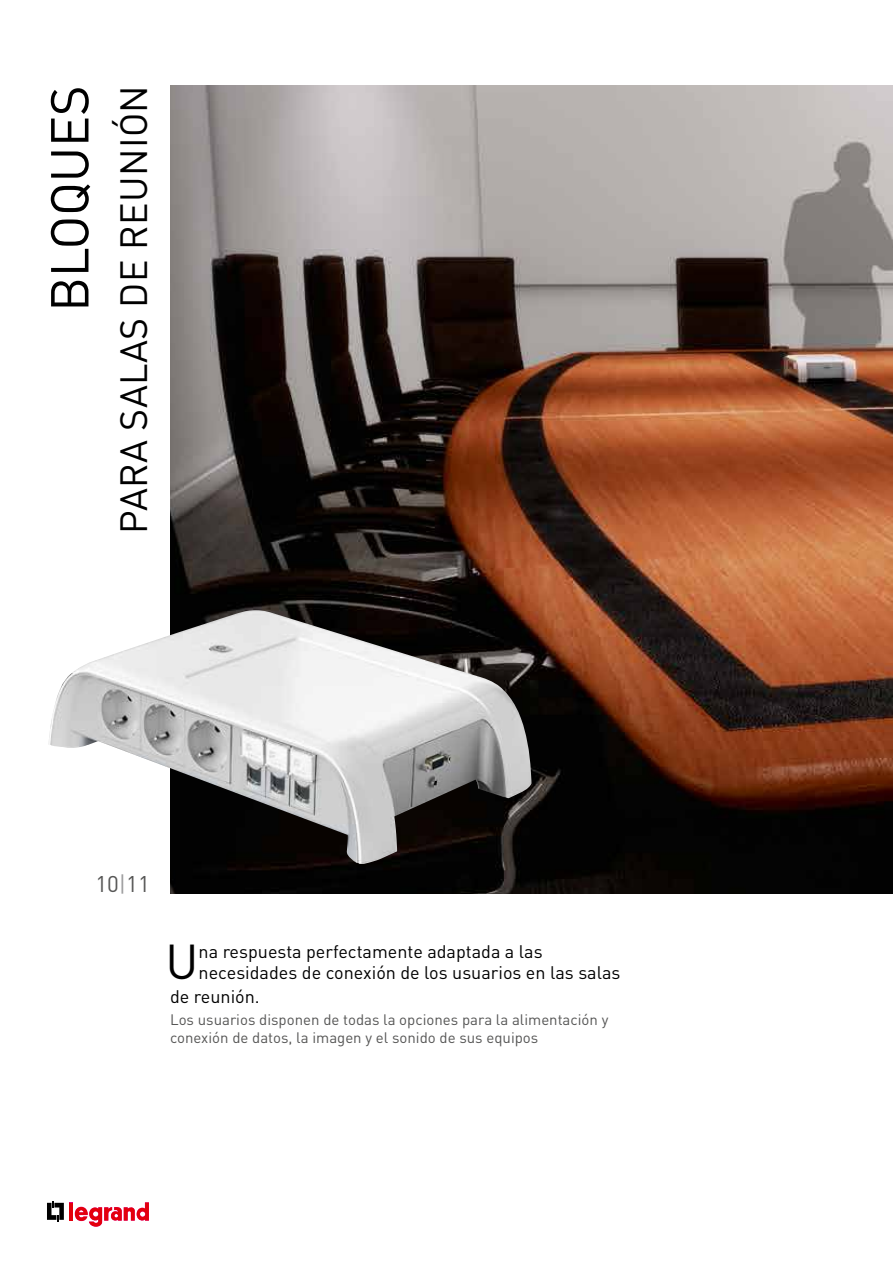
<style>
.page{position:relative;width:893px;height:1263px;background:#fff}
.page>*{position:absolute;margin:0;border:0;box-sizing:border-box;transform-origin:0 0}
.t1{font:52.5px "DIN Pro";letter-spacing:-.01em;color:#000}
.t2{font:48.3px "DIN Pro";color:#000}
.t3{font:37.5px "DIN Pro";letter-spacing:.01em;color:#000}
.t4{font:22.5px "DIN Pro";color:#565655}
.t5{font:18px/21.6px "DIN Pro";color:#000}
.t6{font:15px/18px "DIN Pro";color:#565655}
.s1{color:#9c9c9d}
</style>
<div class="page">
<img style="left:170px;top:85px;width:723px;height:808px">
<img style="left:48px;top:610px;width:483px;height:254px">
<svg style="left:47px;top:1201px;width:17px;height:20px"></svg>
<hr style="left:69px;top:1202px;width:4px;height:19px;background:#e3000b">
<svg style="left:75px;top:1202px;width:74px;height:24px"></svg>
<h1 class="t1" style="left:34px;top:312px;width:228px;rotate:-90deg">BLOQUES</h1>
<h3 class="t3" style="left:108px;top:533px;width:450px;rotate:-90deg">PARA SALAS DE REUNIÓN</h3>
<h3 class="t4" style="left:95px;top:868px;width:56px">10<span class="s1">|</span>11</h3>
<h2 class="t2" style="left:166px;top:929px;width:35px">U</h2>
<p class="t5" style="left:199px;top:940px;width:423px">na respuesta perfectamente adaptada a las necesidades de conexión de los usuarios en las salas</p>
<p class="t5" style="left:170px;top:985px;width:91px">de reunión.</p>
<p class="t6" style="left:170px;top:1010px;width:440px">Los usuarios disponen de todas la opciones para la alimentación y conexión de datos, la imagen y el sonido de sus equipos</p>
</div>
